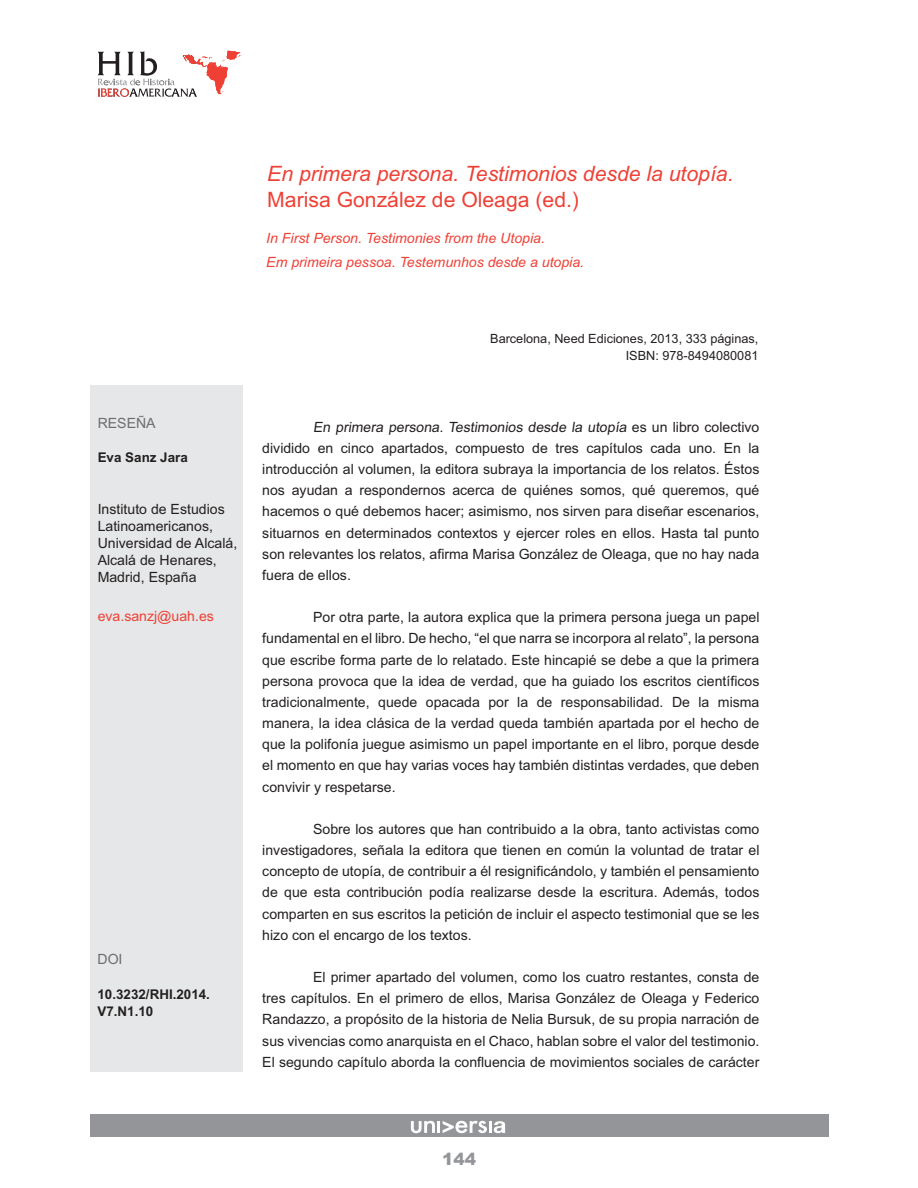
<style>
.page{position:relative;width:918px;height:1188px;background:#fff}
.page>*{position:absolute;margin:0;border:0;box-sizing:border-box;transform-origin:0 0}
.t1{font:italic 21.15px "Arial";color:#ef4035}
.t2{font:21.15px "Arial";color:#ef4035}
.t3{font:900 16.95px "Arial";color:#939598}
.t4{font:14.1px/21.1px "Arial";color:#231f20;text-align:justify}
.t5{font:italic 14.1px/24px "Arial";color:#ef4035}
.t6{font:14.1px "Arial";color:#ef4035}
.t7{font:14.1px "Arial";color:#6d6e70}
.t8{font:700 13.35px/17px "Arial";color:#231f20}
.t9{font:12.75px/17px "Arial";color:#231f20;text-align:right}
</style>
<div class="page">
<div style="left:90px;top:1115px;width:738px;height:22px;background:#939598"></div>
<svg style="left:98px;top:51px;width:143px;height:46px"></svg>
<div style="left:90px;top:386px;width:153px;height:686px;background:#e6e7e8"></div>
<svg style="left:411px;top:1121px;width:94px;height:12px"></svg>
<p class="t7" style="left:98px;top:418px;width:60px">RESEÑA</p>
<p class="t8" style="left:98px;top:450px;width:92px">Eva Sanz Jara</p>
<p class="t4" style="left:98px;top:502px;width:141px;line-height:17px;text-align:left">Instituto de Estudios<br>Latinoamericanos,<br>Universidad de Alcalá,<br>Alcalá de Henares,<br>Madrid, España</p>
<p class="t6" style="left:98px;top:611px;width:118px">eva.sanzj@uah.es</p>
<p class="t7" style="left:98px;top:954px;width:27px">DOI</p>
<p class="t8" style="left:98px;top:988px;width:114px">10.3232/RHI.2014.<br>V7.N1.10</p>
<h1 class="t1" style="left:267px;top:161px;width:468px">En primera persona. Testimonios desde la utopía.</h1>
<h1 class="t2" style="left:267px;top:191px;width:313px">Marisa González de Oleaga (ed.)</h1>
<p class="t5" style="left:266px;top:226px;width:319px">In First Person. Testimonies from the Utopia.<br>Em primeira pessoa. Testemunhos desde a utopia.</p>
<p class="t9" style="left:490px;top:332px;width:270px">Barcelona, Need Ediciones, 2013, 333 páginas,<br>ISBN: 978-8494080081</p>
<p class="t4" style="left:262px;top:418px;width:499px;text-indent:51px">En primera persona. Testimonios desde la utopía es un libro colectivo dividido en cinco apartados, compuesto de tres capítulos cada uno. En la introducción al volumen, la editora subraya la importancia de los relatos. Éstos nos ayudan a respondernos acerca de quiénes somos, qué queremos, qué hacemos o qué debemos hacer; asimismo, nos sirven para diseñar escenarios, situarnos en determinados contextos y ejercer roles en ellos. Hasta tal punto son relevantes los relatos, afirma Marisa González de Oleaga, que no hay nada fuera de ellos.</p>
<p class="t4" style="left:262px;top:608px;width:499px;text-indent:51px">Por otra parte, la autora explica que la primera persona juega un papel fundamental en el libro. De hecho, “el que narra se incorpora al relato”, la persona que escribe forma parte de lo relatado. Este hincapié se debe a que la primera persona provoca que la idea de verdad, que ha guiado los escritos científicos tradicionalmente, quede opacada por la de responsabilidad. De la misma manera, la idea clásica de la verdad queda también apartada por el hecho de que la polifonía juegue asimismo un papel importante en el libro, porque desde el momento en que hay varias voces hay también distintas verdades, que deben convivir y respetarse.</p>
<p class="t4" style="left:262px;top:820px;width:499px;text-indent:51px">Sobre los autores que han contribuido a la obra, tanto activistas como investigadores, señala la editora que tienen en común la voluntad de tratar el concepto de utopía, de contribuir a él resignificándolo, y también el pensamiento de que esta contribución podía realizarse desde la escritura. Además, todos comparten en sus escritos la petición de incluir el aspecto testimonial que se les hizo con el encargo de los textos.</p>
<p class="t4" style="left:262px;top:968px;width:499px;text-indent:51px">El primer apartado del volumen, como los cuatro restantes, consta de tres capítulos. En el primero de ellos, Marisa González de Oleaga y Federico Randazzo, a propósito de la historia de Nelia Bursuk, de su propia narración de sus vivencias como anarquista en el Chaco, hablan sobre el valor del testimonio.<br>El segundo capítulo aborda la confluencia de movimientos sociales de carácter</p>
<p class="t3" style="left:442px;top:1150px;width:35px">144</p>
</div>
